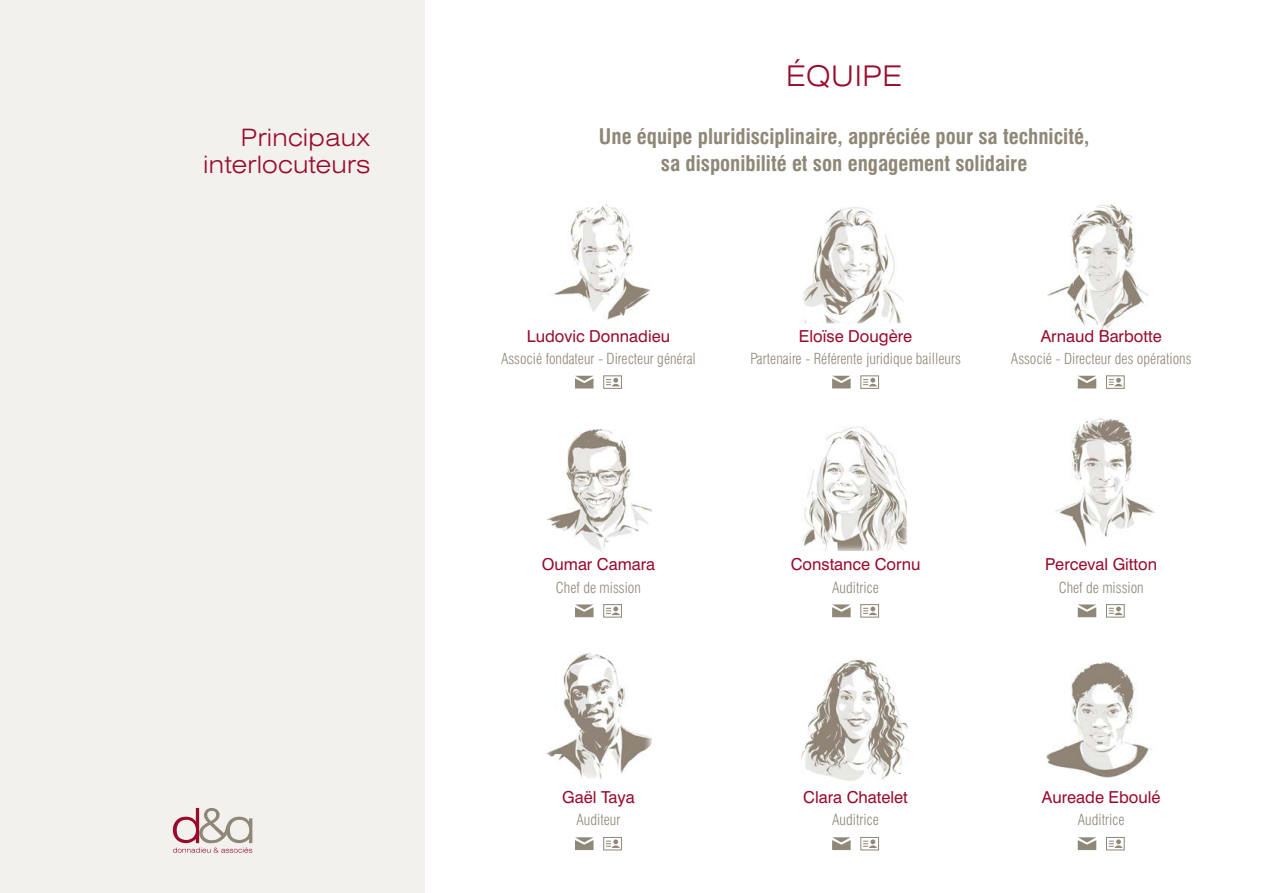
<style>
.page{position:relative;width:1263px;height:893px;background:#fff}
.page>*{position:absolute;margin:0;border:0;box-sizing:border-box;transform-origin:0 0}
.t1{font:300 expanded 28.5px "Swiss 721 BT";letter-spacing:.02em;color:#990a2c}
.t2{font:300 expanded 24px/27px "Swiss 721 BT";letter-spacing:.01em;color:#990a2c;text-align:right}
.t3{font:700 condensed 21px/27px "Swiss 721 BT";color:#8f8777;text-align:center}
.t4{font:16.5px "Swiss 721 BT";color:#990a2c}
.t5{font:300 condensed 15px "Swiss 721 BT";color:#8f8777}
</style>
<div class="page">
<div style="left:0;top:0;width:425px;height:893px;background:#f2f1ee"></div>
<svg style="left:173px;top:808px;width:79px;height:45px"></svg>
<img style="left:554px;top:204px;width:97px;height:116px">
<svg style="left:575px;top:376px;width:18px;height:12px"></svg>
<div style="left:603px;top:375px;width:19px;height:14px;border:1px solid #8f8777"></div>
<svg style="left:606px;top:378px;width:14px;height:8px"></svg>
<img style="left:804px;top:207px;width:99px;height:115px">
<svg style="left:832px;top:376px;width:19px;height:12px"></svg>
<div style="left:860px;top:375px;width:19px;height:14px;border:1px solid #8f8777"></div>
<svg style="left:863px;top:378px;width:14px;height:8px"></svg>
<img style="left:1048px;top:204px;width:101px;height:131px">
<svg style="left:1078px;top:376px;width:18px;height:12px"></svg>
<div style="left:1106px;top:375px;width:19px;height:14px;border:1px solid #8f8777"></div>
<svg style="left:1109px;top:378px;width:14px;height:8px"></svg>
<img style="left:546px;top:429px;width:106px;height:123px">
<svg style="left:575px;top:604px;width:18px;height:13px"></svg>
<div style="left:603px;top:604px;width:19px;height:14px;border:1px solid #8f8777"></div>
<svg style="left:606px;top:607px;width:14px;height:8px"></svg>
<img style="left:802px;top:426px;width:104px;height:124px">
<svg style="left:832px;top:604px;width:19px;height:13px"></svg>
<div style="left:860px;top:604px;width:19px;height:14px;border:1px solid #8f8777"></div>
<svg style="left:863px;top:607px;width:14px;height:8px"></svg>
<img style="left:1055px;top:417px;width:100px;height:129px">
<svg style="left:1078px;top:604px;width:18px;height:13px"></svg>
<div style="left:1106px;top:604px;width:19px;height:14px;border:1px solid #8f8777"></div>
<svg style="left:1109px;top:607px;width:14px;height:8px"></svg>
<img style="left:546px;top:653px;width:106px;height:126px">
<svg style="left:575px;top:837px;width:18px;height:13px"></svg>
<div style="left:603px;top:837px;width:19px;height:13px;border:1px solid #8f8777"></div>
<svg style="left:606px;top:839px;width:14px;height:9px"></svg>
<img style="left:802px;top:659px;width:107px;height:122px">
<svg style="left:832px;top:837px;width:19px;height:13px"></svg>
<div style="left:860px;top:837px;width:19px;height:13px;border:1px solid #8f8777"></div>
<svg style="left:863px;top:839px;width:14px;height:9px"></svg>
<img style="left:1046px;top:661px;width:106px;height:117px">
<svg style="left:1078px;top:837px;width:18px;height:13px"></svg>
<div style="left:1106px;top:837px;width:19px;height:13px;border:1px solid #8f8777"></div>
<svg style="left:1109px;top:839px;width:14px;height:9px"></svg>
<h2 class="t2" style="left:203px;top:124px;width:168px">Principaux interlocuteurs</h2>
<h1 class="t1" style="left:786px;top:59px;width:118px">ÉQUIPE</h1>
<h3 class="t3" style="left:599px;top:123px;width:492px">Une équipe pluridisciplinaire, appréciée pour sa technicité, sa disponibilité et son engagement solidaire</h3>
<p class="t4" style="left:527px;top:326px;width:145px">Ludovic Donnadieu</p>
<p class="t5" style="left:501px;top:349px;width:196px">Associé fondateur - Directeur général</p>
<p class="t4" style="left:799px;top:326px;width:115px">Eloïse Dougère</p>
<p class="t5" style="left:750px;top:349px;width:212px">Partenaire - Référente juridique bailleurs</p>
<p class="t4" style="left:1041px;top:326px;width:123px">Arnaud Barbotte</p>
<p class="t5" style="left:1011px;top:349px;width:182px">Associé - Directeur des opérations</p>
<p class="t4" style="left:542px;top:554px;width:115px">Oumar Camara</p>
<p class="t5" style="left:556px;top:578px;width:87px">Chef de mission</p>
<p class="t4" style="left:791px;top:554px;width:131px">Constance Cornu</p>
<p class="t5" style="left:832px;top:578px;width:48px">Auditrice</p>
<p class="t4" style="left:1045px;top:554px;width:113px">Perceval Gitton</p>
<p class="t5" style="left:1059px;top:578px;width:87px">Chef de mission</p>
<p class="t4" style="left:562px;top:787px;width:74px">Gaël Taya</p>
<p class="t5" style="left:576px;top:811px;width:45px">Auditeur</p>
<p class="t4" style="left:803px;top:787px;width:106px">Clara Chatelet</p>
<p class="t5" style="left:832px;top:811px;width:48px">Auditrice</p>
<p class="t4" style="left:1042px;top:787px;width:120px">Aureade Eboulé</p>
<p class="t5" style="left:1078px;top:811px;width:48px">Auditrice</p>
</div>
